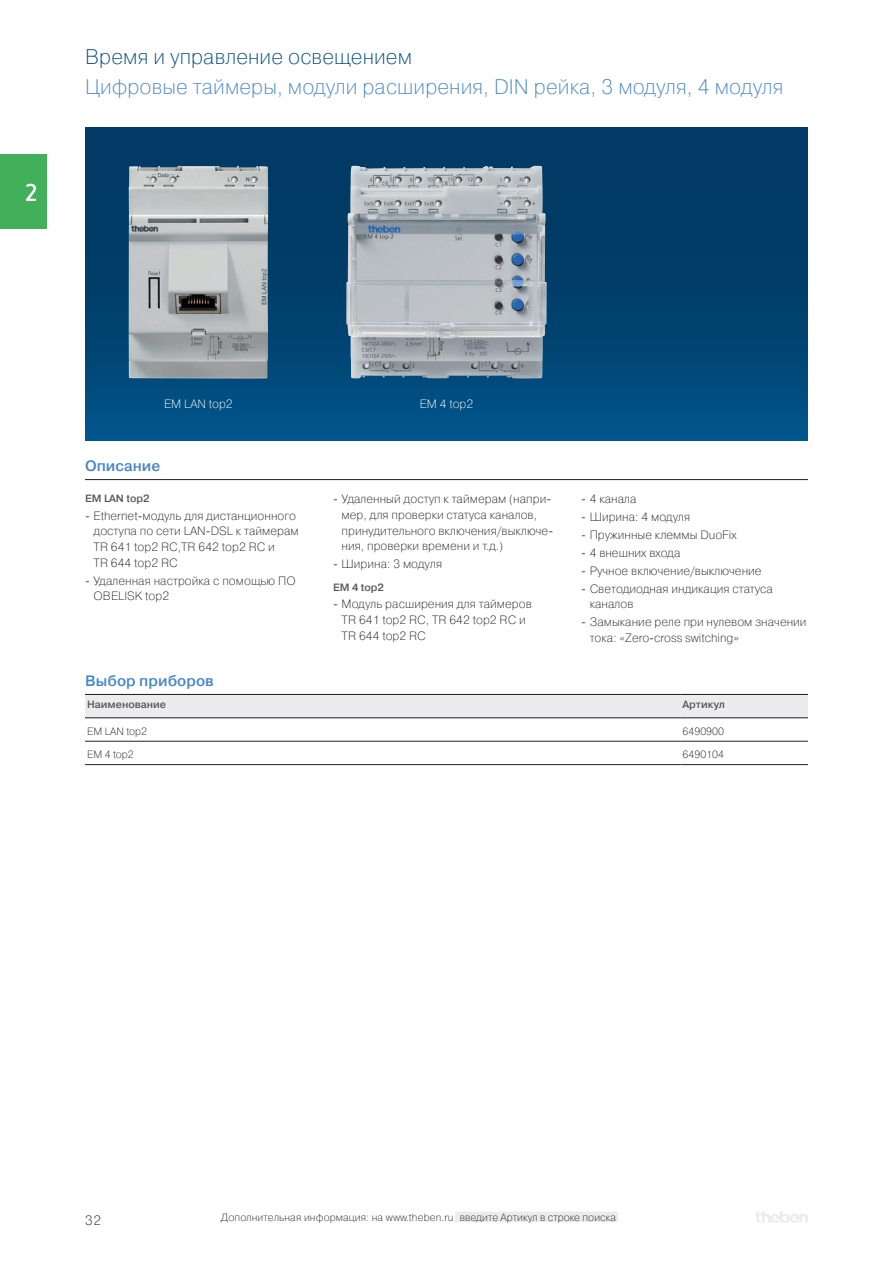
<style>
.page{position:relative;width:893px;height:1263px;background:#fff}
.page>*{position:absolute;margin:0;border:0;box-sizing:border-box;transform-origin:0 0}
.t1{font:700 24px "Netto Offc Pro";color:#fff}
.t2{font:21px "Pragmatica Light C";letter-spacing:.005em;color:#4786c6}
.t3{font:21px "Pragmatica Light C";letter-spacing:.005em;color:#004a7b}
.t4{font:700 15px "Pragmatica Light C";letter-spacing:.005em;color:#4786c6}
.t5{font:13.5px "Pragmatica Light C";color:#231f20}
.t6{font:12px/15.8px "Pragmatica Light C";letter-spacing:.005em;color:#231f20}
.t7{font:12px "Pragmatica Light C";color:#fff}
.t8{font:10.5px "Pragmatica Light C";color:#231f20}
.t9{font:700 10.5px "Pragmatica Light C";color:#57585a}
</style>
<div class="page">
<svg style="left:755px;top:1211px;width:53px;height:12px"></svg>
<div style="left:455px;top:1211px;width:163px;height:11px;background:#ececee"></div>
<div style="left:0;top:154px;width:47px;height:75px;background:#42b05b"></div>
<hr style="left:85px;top:479px;width:723px;height:1px;background:#231f20">
<div style="left:85px;top:128px;width:723px;height:312px;background:linear-gradient(to bottom,#00345c,#004f82)"></div>
<img style="left:129px;top:166px;width:139px;height:212px">
<img style="left:346px;top:166px;width:201px;height:213px">
<div style="left:85px;top:695px;width:723px;height:22px;background:#ececee"></div>
<hr style="left:85px;top:694px;width:595px;height:1px;background:#231f20">
<hr style="left:85px;top:717px;width:595px;height:1px;background:#231f20">
<hr style="left:680px;top:694px;width:128px;height:1px;background:#231f20">
<hr style="left:680px;top:717px;width:128px;height:1px;background:#231f20">
<hr style="left:85px;top:741px;width:595px;height:1px;background:#231f20">
<hr style="left:85px;top:764px;width:595px;height:1px;background:#231f20">
<hr style="left:680px;top:741px;width:128px;height:1px;background:#231f20">
<hr style="left:680px;top:764px;width:128px;height:1px;background:#231f20">
<h1 class="t1" style="left:25px;top:177px;width:15px">2</h1>
<h2 class="t3" style="left:85px;top:45px;width:329px">Время и управление освещением</h2>
<h2 class="t2" style="left:85px;top:75px;width:700px">Цифровые таймеры, модули расширения, DIN рейка, 3 модуля, 4 модуля</h2>
<p class="t7" style="left:164px;top:397px;width:70px">EM LAN top2</p>
<p class="t7" style="left:420px;top:397px;width:55px">EM 4 top2</p>
<p class="t4" style="left:85px;top:458px;width:77px">Описание</p>
<p class="t9" style="left:85px;top:492px;width:66px">EM LAN top2</p>
<p class="t6" style="left:94px;top:508px;width:207px;text-indent:-9px">- Ethernet-модуль для дистанционного доступа по сети LAN-DSL к таймерам<br>TR 641 top2 RC,TR 642 top2 RC и<br>TR 644 top2 RC</p>
<p class="t6" style="left:94px;top:573px;width:204px;text-indent:-9px">- Удаленная настройка с помощью ПО<br>OBELISK top2</p>
<p class="t6" style="left:342px;top:491px;width:213px;text-indent:-9px">- Удаленный доступ к таймерам (напри&shy;мер, для проверки статуса каналов, принудительного включения/выключе&shy;ния, проверки времени и т.д.)</p>
<p class="t6" style="left:333px;top:556px;width:110px">- Ширина: 3 модуля</p>
<p class="t9" style="left:333px;top:581px;width:52px">EM 4 top2</p>
<p class="t6" style="left:342px;top:596px;width:192px;text-indent:-9px">- Модуль расширения для таймеров<br>TR 641 top2 RC, TR 642 top2 RC и<br>TR 644 top2 RC</p>
<p class="t6" style="left:581px;top:491px;width:57px">- 4 канала</p>
<p class="t6" style="left:581px;top:509px;width:110px">- Ширина: 4 модуля</p>
<p class="t6" style="left:581px;top:527px;width:157px">- Пружинные клеммы DuoFix</p>
<p class="t6" style="left:581px;top:545px;width:101px">- 4 внешних входа</p>
<p class="t6" style="left:581px;top:563px;width:182px">- Ручное включение/выключение</p>
<p class="t6" style="left:590px;top:581px;width:185px;text-indent:-9px">- Светодиодная индикация статуса каналов</p>
<p class="t6" style="left:590px;top:614px;width:218px;text-indent:-9px">- Замыкание реле при нулевом значении тока: «Zero-cross switching»</p>
<p class="t4" style="left:85px;top:672px;width:130px">Выбор приборов</p>
<p class="t9" style="left:87px;top:699px;width:80px">Наименование</p>
<p class="t9" style="left:682px;top:699px;width:44px">Артикул</p>
<p class="t8" style="left:87px;top:725px;width:61px">EM LAN top2</p>
<p class="t8" style="left:682px;top:725px;width:43px">6490900</p>
<p class="t8" style="left:87px;top:749px;width:48px">EM 4 top2</p>
<p class="t8" style="left:682px;top:749px;width:43px">6490104</p>
<p class="t5" style="left:85px;top:1212px;width:17px">32</p>
<p class="t8" style="left:221px;top:1211px;width:397px">Дополнительная информация: на www.theben.ru введите Артикул в строке поиска</p>
</div>
